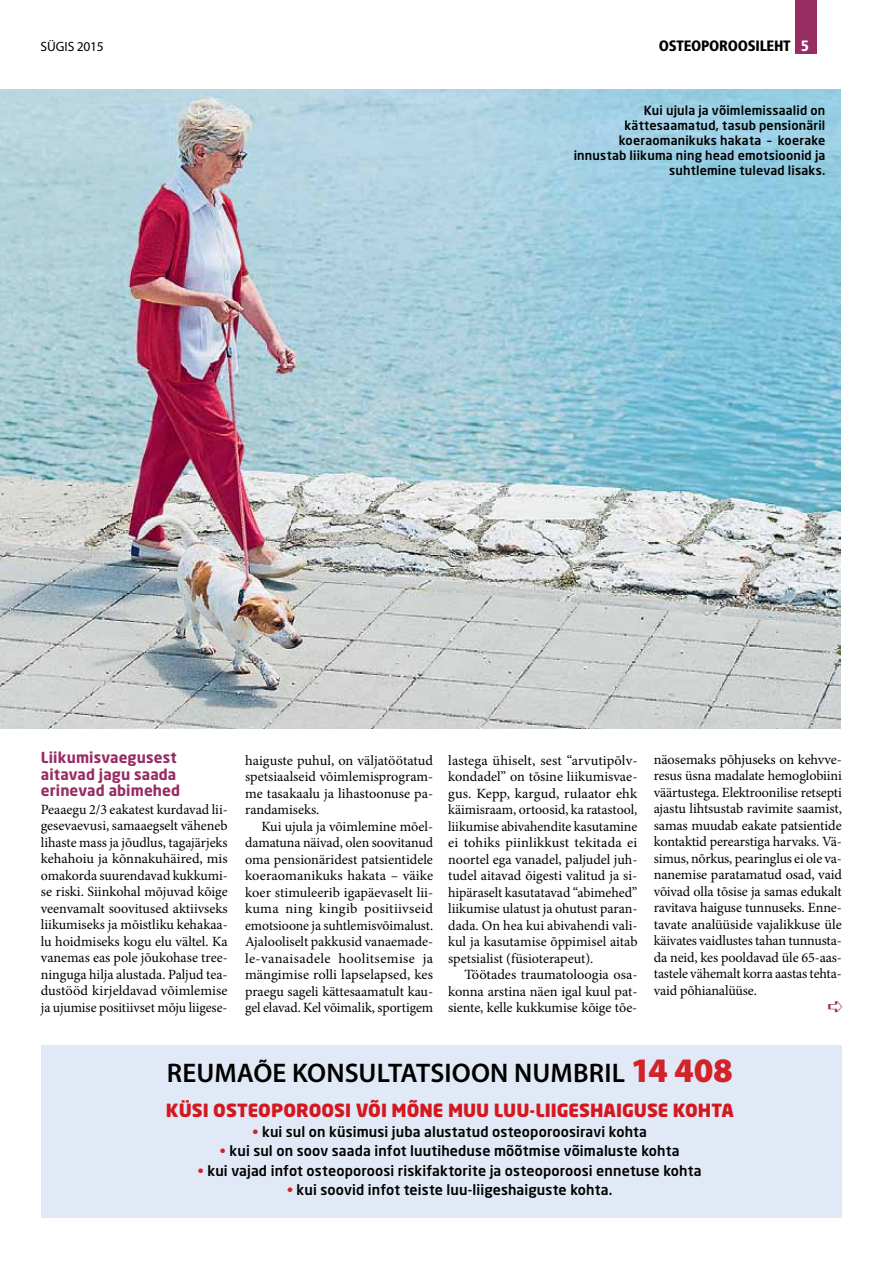
<style>
.page{position:relative;width:893px;height:1263px;background:#fff}
.page>*{position:absolute;margin:0;border:0;box-sizing:border-box;transform-origin:0 0}
.t1{font:600 27px "Myriad Pro";letter-spacing:.005em;color:#000}
.t2{font:900 18px "Neo Sans Std";color:#d31820}
.t3{font:700 15px/16.2px "Neo Sans Std";letter-spacing:.01em;color:#982d63}
.t4{font:900 condensed 15px "Frutiger LT Pro";letter-spacing:-.02em;color:#000}
.t5{font:500 14.25px "Neo Sans Std";letter-spacing:.01em;color:#000}
.t6{font:14.1px/16.5px "Minion Pro";letter-spacing:-.005em;color:#000;text-align:justify}
.t7{font:13.5px "Myriad Pro";color:#000}
.t8{font:500 12.6px/15.1px "Neo Sans Std";letter-spacing:.015em;color:#000;text-align:right}
.s1{color:#fff}
.s2{font-weight:900;font-size:34.5px;color:#d2232a}
.s3{color:#d2232a}
</style>
<div class="page">
<img style="left:0;top:89px;width:840px;height:640px">
<div style="left:796px;top:0;width:21px;height:54px;background:#982d63"></div>
<div style="left:41px;top:1045px;width:801px;height:172px;background:#e1e9f6"></div>
<p class="t7" style="left:41px;top:38px;width:65px">sügis 2015</p>
<p class="t4" style="left:659px;top:37px;width:152px">OSTEOPOROOSILEHT <span class="s1">5</span></p>
<p class="t8" style="left:574px;top:102px;width:253px">Kui ujula ja võimlemissaalid on kättesaamatud, tasub pensionäril koeraomanikuks hakata – koerake innustab liikuma ning head emotsioonid ja suhtlemine tulevad lisaks.</p>
<p class="t3" style="left:41px;top:749px;width:141px">Liikumisvaegusest aitavad jagu saada erinevad abimehed</p>
<p class="t6" style="left:41px;top:801px;width:189px">Peaaegu 2/3 eakatest kurdavad lii&shy;gesevaevusi, samaaegselt väheneb lihaste mass ja jõudlus, tagajärjeks kehahoiu ja kõnnakuhäired, mis omakorda suurendavad kukkumi&shy;se riski. Siinkohal mõjuvad kõige veenvamalt soovitused aktiivseks liikumiseks ja mõistliku kehakaa&shy;lu hoidmiseks kogu elu vältel. Ka vanemas eas pole jõukohase tree&shy;ninguga hilja alustada. Paljud tea&shy;dustööd kirjeldavad võimlemise ja ujumise positiivset mõju liigese-</p>
<p class="t6" style="left:245px;top:752px;width:190px">haiguste puhul, on väljatöötatud spetsiaalseid võimlemisprogram&shy;me tasakaalu ja lihastoonuse pa&shy;randamiseks.</p>
<p class="t6" style="left:245px;top:818px;width:190px;text-indent:16px">Kui ujula ja võimlemine mõel&shy;damatuna näivad, olen soovitanud oma pensionäridest patsientidele koeraomanikuks hakata – väike koer stimuleerib igapäevaselt lii&shy;kuma ning kingib positiivseid emotsioone ja suhtlemisvõimalust.<br>Ajalooliselt pakkusid vanaemade&shy;le-vanaisadele hoolitsemise ja mängimise rolli lapselapsed, kes praegu sageli kättesaamatult kau&shy;gel elavad. Kel võimalik, sportigem</p>
<p class="t6" style="left:448px;top:752px;width:191px">lastega ühiselt, sest “arvutipõlv&shy;kondadel” on tõsine liikumisvae&shy;gus. Kepp, kargud, rulaator ehk käimisraam, ortoosid, ka ratastool, liikumise abivahendite kasutamine ei tohiks piinlikkust tekitada ei noortel ega vanadel, paljudel juh&shy;tudel aitavad õigesti valitud ja si&shy;hipäraselt kasutatavad “abimehed” liikumise ulatust ja ohutust paran&shy;dada. On hea kui abivahendi vali&shy;kul ja kasutamise õppimisel aitab spetsialist (füsioterapeut).</p>
<p class="t6" style="left:448px;top:966px;width:191px;text-indent:16px">Töötades traumatoloogia osa&shy;konna arstina näen igal kuul pat&shy;siente, kelle kukkumise kõige tõe-</p>
<p class="t6" style="left:654px;top:751px;width:190px">näosemaks põhjuseks on kehvve&shy;resus üsna madalate hemoglobiini väärtustega. Elektroonilise retsepti ajastu lihtsustab ravimite saamist, samas muudab eakate patsientide kontaktid perearstiga harvaks. Vä&shy;simus, nõrkus, pearinglus ei ole va&shy;nanemise paratamatud osad, vaid võivad olla tõsise ja samas edukalt ravitava haiguse tunnuseks. Enne&shy;tavate analüüside vajalikkuse üle käivates vaidlustes tahan tunnusta&shy;da neid, kes pooldavad üle 65-aas&shy;tastele vähemalt korra aastas tehta&shy;vaid põhianalüüse.</p>
<h1 class="t1" style="left:167px;top:1055px;width:567px">REUMAÕE KONSULTATSIOON NUMBRIL <span class="s2">14 408</span></h1>
<p class="t2" style="left:166px;top:1099px;width:569px">KÜSI OSTEOPOROOSI VÕI MÕNE MUU LUU-LIIGESHAIGUSE KOHTA</p>
<p class="t5" style="left:252px;top:1122px;width:396px"><span class="s3">•</span> kui sul on küsimusi juba alustatud osteoporoosiravi kohta</p>
<p class="t5" style="left:220px;top:1142px;width:461px"><span class="s3">•</span> kui sul on soov saada infot luutiheduse mõõtmise võimaluste kohta</p>
<p class="t5" style="left:198px;top:1161px;width:505px"><span class="s3">•</span> kui vajad infot osteoporoosi riskifaktorite ja osteoporoosi ennetuse kohta</p>
<p class="t5" style="left:287px;top:1181px;width:327px"><span class="s3">•</span> kui soovid infot teiste luu-liigeshaiguste kohta.</p>
</div>
